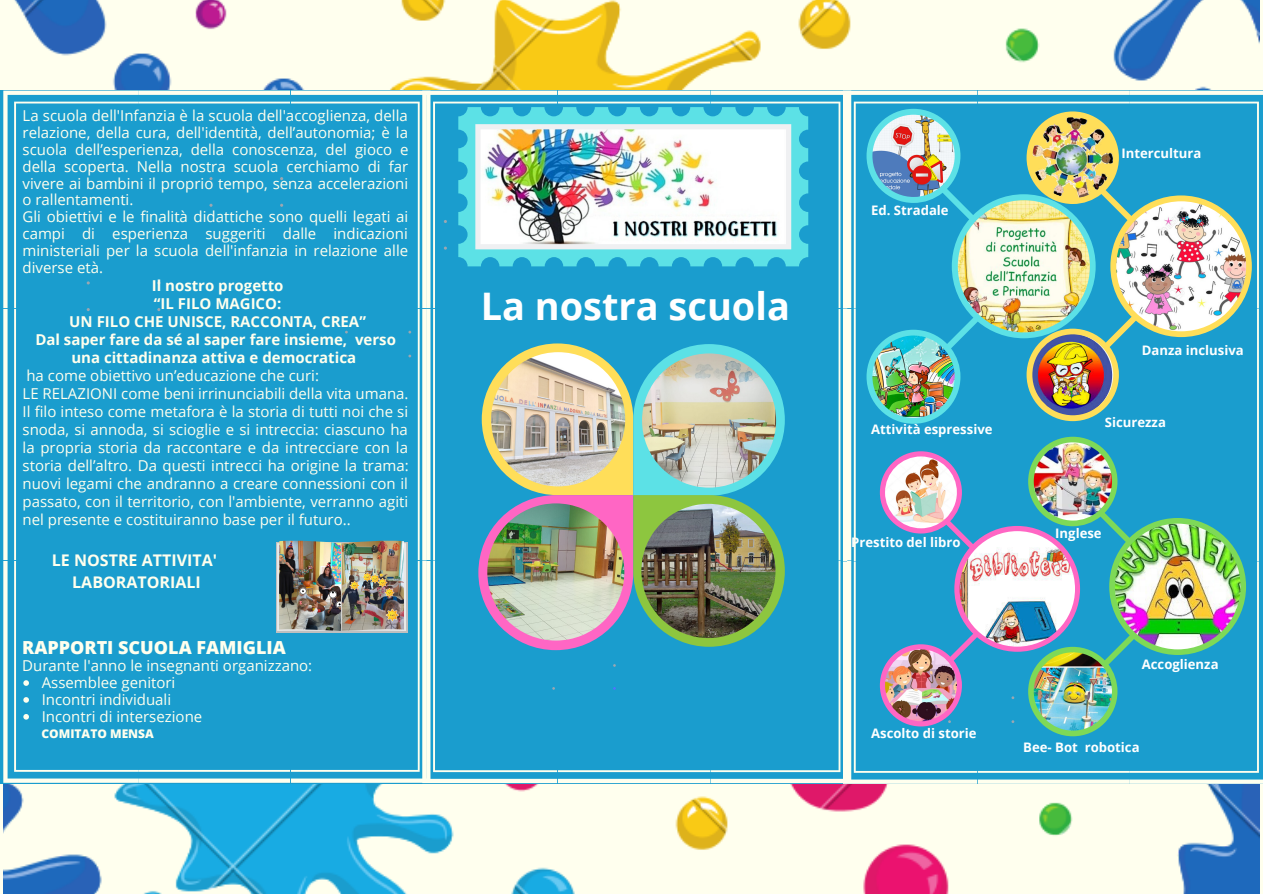
<style>
.page{position:relative;width:1263px;height:894px;background:#fff}
.page>*{position:absolute;margin:0;border:0;box-sizing:border-box;transform-origin:0 0}
.t1{font:700 37.95px "Open Sans";color:#fff}
.t2{font:800 18px "Open Sans";color:#ffe}
.t3{font:700 16.05px/22px "Open Sans";color:#ffe;text-align:center}
.t4{font:15px/16.8px "Open Sans";color:#ffe}
.t5{font:700 15px/18px "Open Sans";color:#ffe;text-align:center}
.t6{font:700 13.2px "Open Sans";color:#fff}
.t7{font:800 12px "Open Sans";color:#ffe}
</style>
<div class="page">
<img style="left:3px;top:0;width:1257px;height:893px">
<svg style="left:3px;top:91px;width:419px;height:691px;fill:#1a9dce"></svg>
<img style="left:422px;top:91px;width:421px;height:691px">
<img style="left:843px;top:91px;width:420px;height:692px">
<p class="t4" style="left:23px;top:107px;width:388px">La scuola dell'Infanzia è la scuola dell'accoglienza, della relazione, della cura, dell'identità, dell’autonomia; è la scuola dell’esperienza, della conoscenza, del gioco e della scoperta. Nella nostra scuola cerchiamo di far vivere ai bambini il proprio tempo, senza accelerazioni o rallentamenti.<br>Gli obiettivi e le finalità didattiche sono quelli legati ai campi di esperienza suggeriti dalle indicazioni ministeriali per la scuola dell'infanzia in relazione alle diverse età.</p>
<p class="t5" style="left:35px;top:276px;width:362px">Il nostro progetto<br>“IL FILO MAGICO:<br>UN FILO CHE UNISCE, RACCONTA, CREA”<br>Dal saper fare da sé al saper fare insieme, verso una cittadinanza attiva e democratica</p>
<p class="t4" style="left:23px;top:366px;width:388px;line-height:18px">ha come obiettivo un’educazione che curi:<br>LE RELAZIONI come beni irrinunciabili della vita umana.<br>Il filo inteso come metafora è la storia di tutti noi che si snoda, si annoda, si scioglie e si intreccia: ciascuno ha la propria storia da raccontare e da intrecciare con la storia dell’altro. Da questi intrecci ha origine la trama: nuovi legami che andranno a creare connessioni con il passato, con il territorio, con l'ambiente, verranno agiti nel presente e costituiranno base per il futuro..</p>
<p class="t3" style="left:52px;top:548px;width:167px">LE NOSTRE ATTIVITA'<br>LABORATORIALI</p>
<p class="t2" style="left:22px;top:634px;width:265px">RAPPORTI SCUOLA FAMIGLIA</p>
<p class="t4" style="left:42px;top:673px;width:162px">Assemblee genitori<br>Incontri individuali<br>Incontri di intersezione</p>
<p class="t4" style="left:22px;top:656px;width:292px">Durante l'anno le insegnanti organizzano:</p>
<p class="t7" style="left:41px;top:724px;width:114px">COMITATO MENSA</p>
<h1 class="t1" style="left:481px;top:279px;width:311px">La nostra scuola</h1>
<p class="t6" style="left:871px;top:201px;width:79px">Ed. Stradale</p>
<p class="t6" style="left:1121px;top:144px;width:81px">Intercultura</p>
<p class="t6" style="left:871px;top:420px;width:123px">Attività espressive</p>
<p class="t6" style="left:851px;top:532px;width:111px">Prestito del libro</p>
<p class="t6" style="left:1142px;top:341px;width:103px">Danza inclusiva</p>
<p class="t6" style="left:1105px;top:413px;width:63px">Sicurezza</p>
<p class="t6" style="left:1055px;top:523px;width:48px">Inglese</p>
<p class="t6" style="left:871px;top:724px;width:107px">Ascolto di storie</p>
<p class="t6" style="left:1142px;top:655px;width:78px">Accoglienza</p>
<p class="t6" style="left:1023px;top:737px;width:118px">Bee- Bot robotica</p>
</div>
